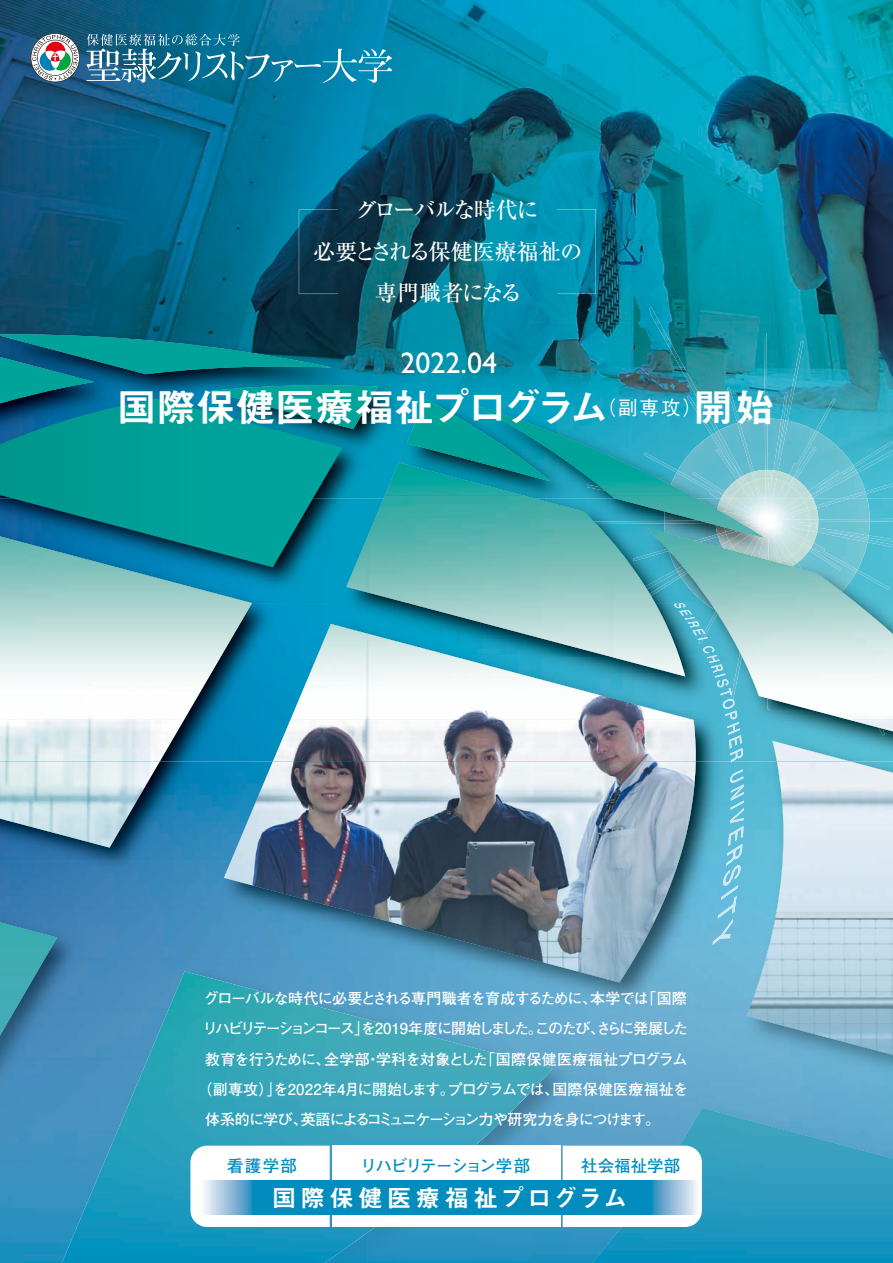
<style>
.page{position:relative;width:893px;height:1263px;background:#fff}
.page>*{position:absolute;margin:0;border:0;box-sizing:border-box;transform-origin:0 0}
.t1{font:39px "Midashi Go Pr 6 N MB31";letter-spacing:.015em;color:#fff}
.t2{font:30px "Gill Sans";color:#fff}
.t3{font:24px "Midashi Go Pro MB31";letter-spacing:.2em;color:#fff}
.t4{font:500 22.2px/41.7px "Ryumin Pro";letter-spacing:-.065em;color:#fff;text-align:center}
.t5{font:700 16.5px "Futo Go B101 Pro";letter-spacing:-.075em;color:#008dbe}
.t6{font:700 16.5px "Futo Go B101 Pro";color:#008dbe}
.t7{font:700 15px "Futo Go B101 Pro";letter-spacing:-.065em;color:#fff}
.t8{font:700 15px "Futo Go B101 Pro";letter-spacing:-.135em;color:#fff}
.t9{font:700 15px "Futo Go B101 Pro";letter-spacing:.015em;color:#fff}
</style>
<div class="page">
<img style="left:0;top:0;width:893px;height:322px">
<img style="left:649px;top:307px;width:10px;height:15px">
<img style="left:696px;top:720px;width:197px;height:41px">
<img style="left:252px;top:604px;width:94px;height:52px">
<img style="left:252px;top:498px;width:94px;height:106px">
<div style="left:252px;top:656px;width:38px;height:53px;background:#0091c3"></div>
<img style="left:184px;top:709px;width:106px;height:52px">
<img style="left:0;top:322px;width:630px;height:176px">
<img style="left:630px;top:322px;width:263px;height:77px">
<svg style="left:878px;top:731px;width:7px;height:4px"></svg>
<img style="left:816px;top:398px;width:20px;height:1px">
<img style="left:655px;top:322px;width:64px;height:77px">
<img style="left:727px;top:387px;width:13px;height:12px">
<img style="left:781px;top:341px;width:22px;height:58px">
<img style="left:764px;top:333px;width:4px;height:66px">
<svg style="left:0;top:429px;width:343px;height:138px;background:#009192"></svg>
<svg style="left:0;top:334px;width:378px;height:95px;background:#02718b"></svg>
<img style="left:772px;top:741px;width:78px;height:20px">
<img style="left:273px;top:720px;width:423px;height:41px">
<img style="left:0;top:720px;width:184px;height:41px">
<img style="left:849px;top:720px;width:44px;height:11px">
<img style="left:385px;top:462px;width:22px;height:34px">
<img style="left:0;top:374px;width:94px;height:29px">
<img style="left:210px;top:385px;width:168px;height:44px">
<img style="left:0;top:334px;width:332px;height:40px">
<img style="left:694px;top:640px;width:199px;height:80px">
<img style="left:290px;top:624px;width:404px;height:96px">
<img style="left:0;top:536px;width:252px;height:184px">
<img style="left:346px;top:496px;width:339px;height:180px">
<img style="left:552px;top:1012px;width:341px;height:151px">
<img style="left:683px;top:761px;width:63px;height:251px">
<img style="left:631px;top:894px;width:52px;height:118px">
<img style="left:552px;top:1163px;width:41px;height:100px">
<img style="left:57px;top:962px;width:574px;height:50px">
<img style="left:0;top:912px;width:451px;height:50px">
<img style="left:0;top:862px;width:284px;height:50px">
<img style="left:160px;top:761px;width:64px;height:50px">
<img style="left:0;top:811px;width:224px;height:51px">
<img style="left:0;top:1012px;width:62px;height:50px">
<div style="left:0;top:1062px;width:62px;height:101px;background:#4590bf"></div>
<img style="left:0;top:1163px;width:62px;height:100px">
<img style="left:0;top:922px;width:57px;height:113px">
<img style="left:62px;top:971px;width:490px;height:292px">
<img style="left:593px;top:1108px;width:300px;height:155px">
<img style="left:746px;top:761px;width:147px;height:294px">
<img style="left:224px;top:761px;width:472px;height:133px">
<img style="left:284px;top:894px;width:383px;height:44px">
<img style="left:451px;top:938px;width:195px;height:44px">
<img style="left:0;top:761px;width:160px;height:86px">
<svg style="left:407px;top:399px;width:486px;height:241px;background:#58b5bd"></svg>
<svg style="left:702px;top:646px;width:41px;height:117px;background:#58b8cf"></svg>
<img style="left:730px;top:769px;width:14px;height:39px">
<img style="left:730px;top:808px;width:14px;height:15px">
<img style="left:728px;top:826px;width:15px;height:20px">
<img style="left:726px;top:844px;width:16px;height:23px">
<img style="left:723px;top:865px;width:18px;height:21px">
<img style="left:721px;top:885px;width:17px;height:15px">
<img style="left:718px;top:896px;width:19px;height:22px">
<img style="left:712px;top:919px;width:21px;height:26px">
<svg style="left:31px;top:33px;width:49px;height:49px"></svg>
<svg style="left:86px;top:34px;width:306px;height:49px;background:#2a87a7"></svg>
<svg style="left:190px;top:1146px;width:140px;height:81px"></svg>
<svg style="left:563px;top:1146px;width:139px;height:81px"></svg>
<div style="left:332px;top:1146px;width:228px;height:81px;background:#fff"></div>
<svg style="left:198px;top:1180px;width:500px;height:35px;background:#1f98c4"></svg>
<svg style="left:299px;top:209px;width:39px;height:85px;background:#0b384e"></svg>
<svg style="left:557px;top:209px;width:39px;height:85px;background:#0493b3"></svg>
<h3 class="t4" style="left:313px;top:187px;width:271px">グローバルな時代に<br>必要とされる保健医療福祉の専門職者になる</h3>
<h2 class="t2" style="left:401px;top:346px;width:98px">2022.04</h2>
<h1 class="t1" style="left:117px;top:376px;width:659px">国際保健医療福祉プログラム<sup>（副専攻）</sup>開始</h1>
<p class="t7" style="left:204px;top:986px;width:485px">グローバルな時代に必要とされる専門職者を育成するために、本学では「国際</p>
<p class="t8" style="left:203px;top:1017px;width:487px">リハビリテーションコース」を2019年度に開始しました。このたび、さらに発展した</p>
<p class="t7" style="left:205px;top:1047px;width:484px">教育を行うために、全学部・学科を対象とした「国際保健医療福祉プログラム</p>
<p class="t9" style="left:197px;top:1077px;width:492px">（副専攻）」を2022年4月に開始します。プログラムでは、国際保健医療福祉を</p>
<p class="t7" style="left:205px;top:1107px;width:457px">体系的に学び、英語によるコミュニケーション力や研究力を身につけます。</p>
<p class="t6" style="left:227px;top:1153px;width:71px">看護学部</p>
<p class="t5" style="left:360px;top:1153px;width:171px">リハビリテーション学部</p>
<p class="t6" style="left:581px;top:1153px;width:100px">社会福祉学部</p>
<h3 class="t3" style="left:272px;top:1179px;width:357px">国際保健医療福祉プログラム</h3>
</div>
